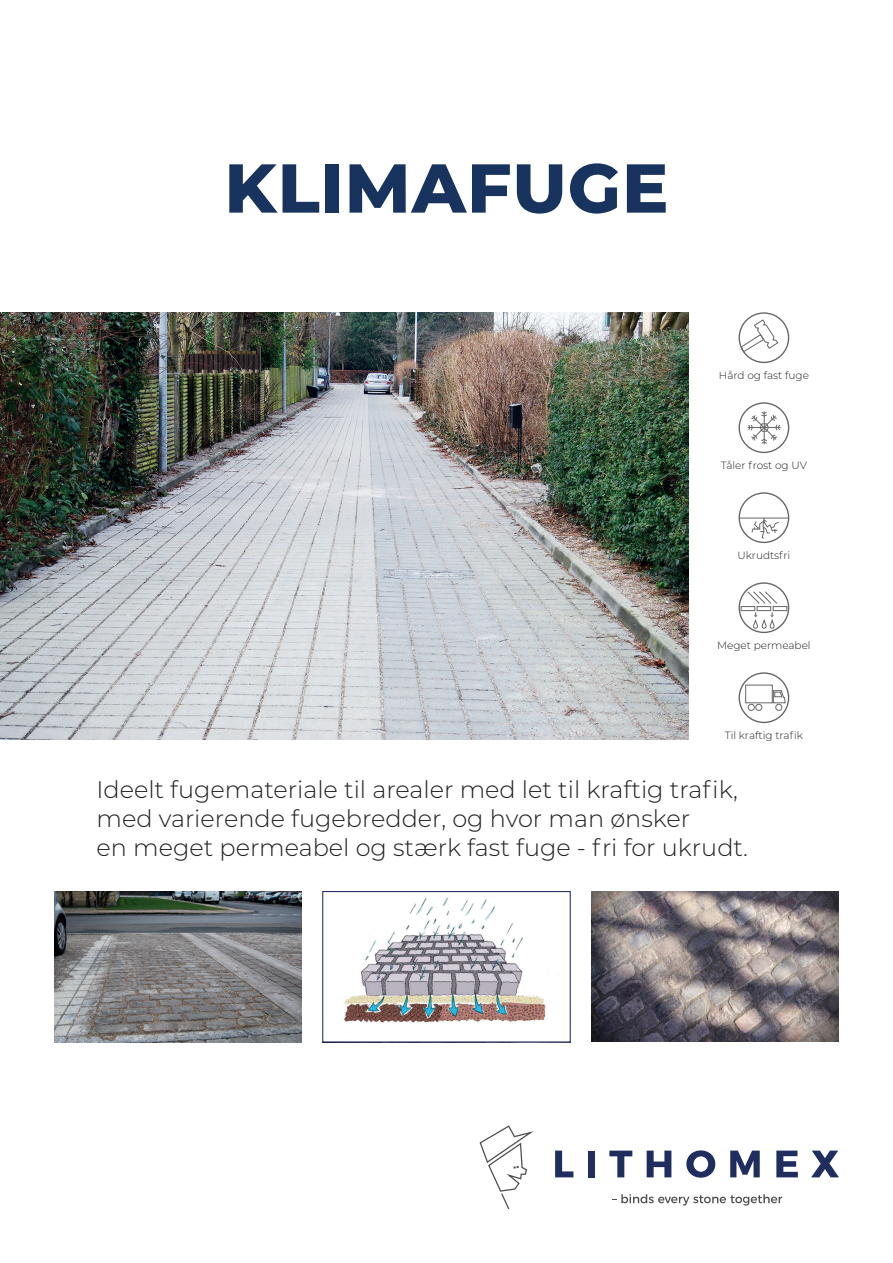
<style>
.page{position:relative;width:893px;height:1263px;background:#fff}
.page>*{position:absolute;margin:0;border:0;box-sizing:border-box;transform-origin:0 0}
.t1{font:800 69px "Montserrat";letter-spacing:.015em;color:#18345e}
.t2{font:300 24px/28.8px "Montserrat";color:#231f20}
.t3{font:300 10.5px "Montserrat";color:#231f20}
</style>
<div class="page">
<img style="left:591px;top:891px;width:248px;height:151px">
<img style="left:0;top:312px;width:689px;height:427px">
<svg style="left:612px;top:1194px;width:170px;height:11px"></svg>
<svg style="left:555px;top:1150px;width:18px;height:27px"></svg>
<div style="left:588px;top:1150px;width:7px;height:27px;background:#1f2d5f"></div>
<svg style="left:609px;top:1150px;width:23px;height:27px"></svg>
<svg style="left:647px;top:1150px;width:24px;height:27px"></svg>
<svg style="left:686px;top:1150px;width:29px;height:28px"></svg>
<svg style="left:730px;top:1150px;width:30px;height:27px"></svg>
<svg style="left:776px;top:1150px;width:22px;height:27px"></svg>
<svg style="left:811px;top:1150px;width:28px;height:27px"></svg>
<svg style="left:479px;top:1125px;width:55px;height:84px"></svg>
<img style="left:344px;top:897px;width:215px;height:126px">
<img style="left:54px;top:891px;width:247px;height:151px">
<div style="left:738px;top:312px;width:51px;height:51px;border:1px solid #666;border-radius:50%"></div>
<svg style="left:740px;top:319px;width:38px;height:34px"></svg>
<div style="left:738px;top:402px;width:51px;height:51px;border:1px solid #666;border-radius:50%"></div>
<svg style="left:747px;top:411px;width:34px;height:33px"></svg>
<div style="left:738px;top:492px;width:51px;height:51px;border:1px solid #666;border-radius:50%"></div>
<svg style="left:751px;top:517px;width:29px;height:23px"></svg>
<hr style="left:739px;top:518px;width:49px;height:1px;background:#666">
<svg style="left:746px;top:590px;width:31px;height:14px"></svg>
<div style="left:738px;top:582px;width:51px;height:51px;border:1px solid #666;border-radius:50%"></div>
<div style="left:773px;top:606px;width:14px;height:5px;border:1px solid #666"></div>
<div style="left:757px;top:606px;width:14px;height:5px;border:1px solid #666"></div>
<div style="left:741px;top:606px;width:14px;height:5px;border:1px solid #666"></div>
<svg style="left:751px;top:612px;width:24px;height:18px"></svg>
<div style="left:738px;top:672px;width:51px;height:51px;border:1px solid #666;border-radius:50%"></div>
<div style="left:748px;top:704px;width:7px;height:7px;border:1px solid #666;border-radius:50%"></div>
<div style="left:775px;top:704px;width:7px;height:7px;border:1px solid #666;border-radius:50%"></div>
<svg style="left:745px;top:684px;width:41px;height:20px"></svg>
<div style="left:755px;top:704px;width:7px;height:7px;border:1px solid #666;border-radius:50%"></div>
<div style="left:322px;top:891px;width:249px;height:151px;border:1px solid #202d5f"></div>
<h1 class="t1" style="left:224px;top:138px;width:445px">KLIMAFUGE</h1>
<p class="t3" style="left:719px;top:368px;width:92px">Hård og fast fuge</p>
<p class="t3" style="left:721px;top:458px;width:88px">Tåler frost og UV</p>
<p class="t3" style="left:737px;top:548px;width:54px">Ukrudtsfri</p>
<p class="t3" style="left:717px;top:638px;width:95px">Meget permeabel</p>
<p class="t3" style="left:725px;top:728px;width:79px">Til kraftig trafik</p>
<p class="t2" style="left:97px;top:774px;width:653px">Ideelt fugemateriale til arealer med let til kraftig trafik, med varierende fugebredder, og hvor man ønsker<br>en meget permeabel og stærk fast fuge - fri for ukrudt.</p>
</div>
